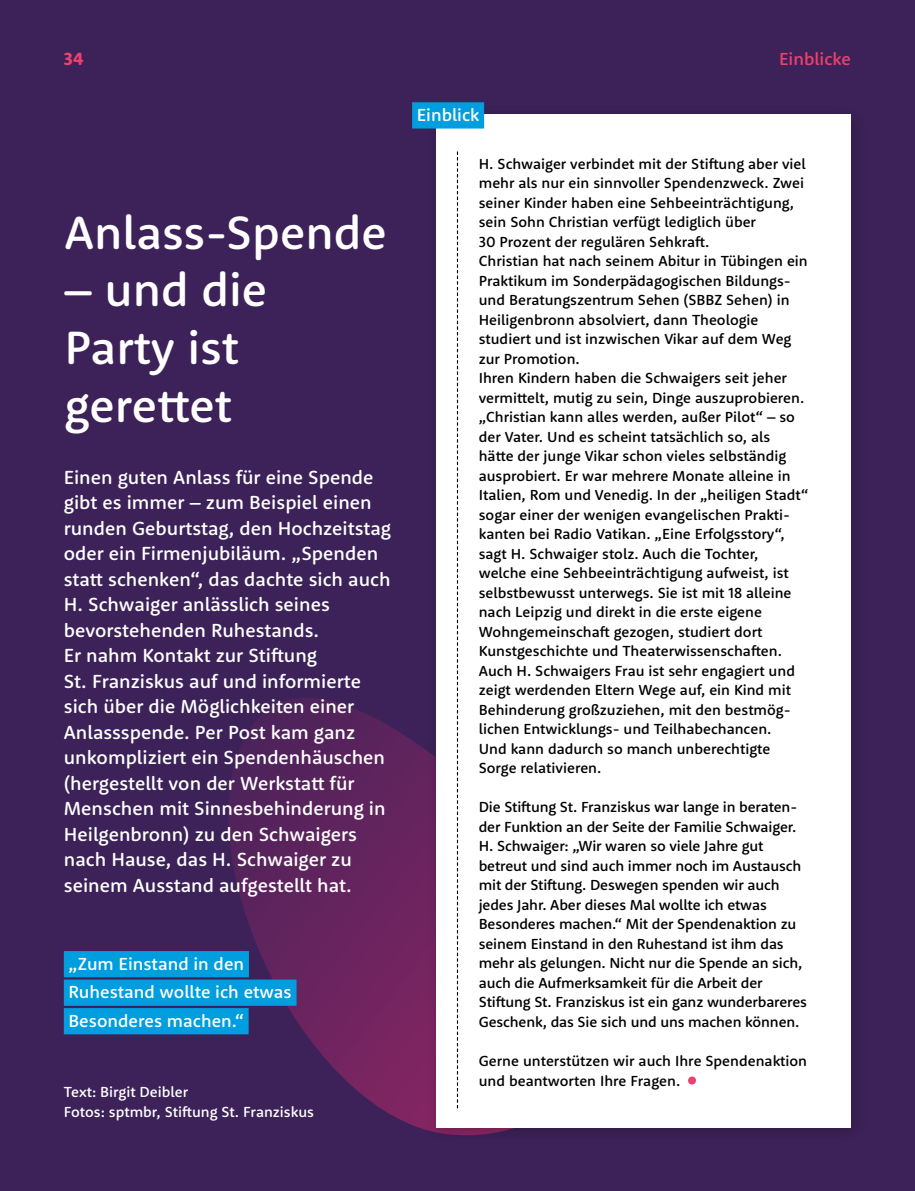
<style>
.page{position:relative;width:915px;height:1191px;background:#fff}
.page>*{position:absolute;margin:0;border:0;box-sizing:border-box;transform-origin:0 0}
.t1{font:54px "Rooney Sans";color:#e9426d}
.t2{font:48px/57.6px "Rooney Sans";color:#fff}
.t3{font:19.5px/25.5px "Rooney Sans";color:#fff}
.t4{font:18px/28.5px "Rooney Sans";color:#fff}
.t5{font:18px "Rooney Sans";color:#e9426d}
.t6{font:700 18px "Rooney Sans";color:#e9426d}
.t7{font:15px/19.5px "Rooney Sans";color:#000}
.t8{font:15px/19.5px "Rooney Sans";color:#fff}
</style>
<div class="page">
<div style="left:0;top:0;width:914px;height:1191px;background:#3c2258"></div>
<svg style="left:191px;top:698px;width:234px;height:432px"></svg>
<div style="left:64px;top:951px;width:185px;height:26px;background:#009ddf"></div>
<div style="left:64px;top:979px;width:232px;height:26px;background:#009ddf"></div>
<div style="left:64px;top:1008px;width:184px;height:26px;background:#009ddf"></div>
<div style="left:425px;top:104px;width:443px;height:1040px;background:#000;opacity:.2"></div>
<div style="left:436px;top:115px;width:414px;height:1013px;background:#fff"></div>
<svg style="left:457px;top:151px;width:1px;height:957px"></svg>
<div style="left:412px;top:102px;width:72px;height:26px;background:#009ddf"></div>
<p class="t6" style="left:64px;top:47px;width:22px">34</p>
<p class="t5" style="left:778px;top:47px;width:73px">Einblicke</p>
<h2 class="t2" style="left:64px;top:202px;width:324px">Anlass-Spende</h2>
<h2 class="t2" style="left:64px;top:259px;width:204px">– und die<br>Party ist gerettet</h2>
<p class="t3" style="left:64px;top:463px;width:328px">Einen guten Anlass für eine Spende gibt es immer – zum Beispiel einen runden Geburtstag, den Hochzeitstag oder ein Firmenjubiläum. „Spenden statt schenken“, das dachte sich auch H. Schwaiger anlässlich seines bevorstehenden Ruhestands.<br>Er nahm Kontakt zur Stiftung<br>St. Franziskus auf und informierte sich über die Möglichkeiten einer Anlassspende. Per Post kam ganz unkompliziert ein Spendenhäuschen (hergestellt von der Werkstatt für Menschen mit Sinnesbehinderung in Heilgenbronn) zu den Schwaigers nach Hause, das H. Schwaiger zu seinem Ausstand aufgestellt hat.</p>
<p class="t4" style="left:68px;top:948px;width:225px">„Zum Einstand in den<br>Ruhestand wollte ich etwas<br>Besonderes machen.“</p>
<p class="t8" style="left:64px;top:1081px;width:251px">Text: Birgit Deibler<br>Fotos: sptmbr, Stiftung St. Franziskus</p>
<p class="t4" style="left:416px;top:100px;width:64px">Einblick</p>
<p class="t7" style="left:478px;top:153px;width:331px">H. Schwaiger verbindet mit der Stiftung aber viel mehr als nur ein sinnvoller Spendenzweck. Zwei seiner Kinder haben eine Sehbeeinträchtigung, sein Sohn Christian verfügt lediglich über<br>30 Prozent der regulären Sehkraft.<br>Christian hat nach seinem Abitur in Tübingen ein Praktikum im Sonderpädagogischen Bildungs&shy;und Beratungszentrum Sehen (SBBZ Sehen) in Heiligenbronn absolviert, dann Theologie studiert und ist inzwischen Vikar auf dem Weg zur Promotion.<br>Ihren Kindern haben die Schwaigers seit jeher vermittelt, mutig zu sein, Dinge auszuprobieren. „Christian kann alles werden, außer Pilot“ – so der Vater. Und es scheint tatsächlich so, als hätte der junge Vikar schon vieles selbständig ausprobiert. Er war mehrere Monate alleine in Italien, Rom und Venedig. In der „heiligen Stadt“ sogar einer der wenigen evangelischen Prakti&shy;kanten bei Radio Vatikan. „Eine Erfolgsstory“, sagt H. Schwaiger stolz. Auch die Tochter, welche eine Sehbeeinträchtigung aufweist, ist selbstbewusst unterwegs. Sie ist mit 18 alleine nach Leipzig und direkt in die erste eigene Wohngemeinschaft gezogen, studiert dort Kunstgeschichte und Theaterwissenschaften.<br>Auch H. Schwaigers Frau ist sehr engagiert und zeigt werdenden Eltern Wege auf, ein Kind mit Behinderung großzuziehen, mit den bestmög&shy;lichen Entwicklungs- und Teilhabechancen.<br>Und kann dadurch so manch unberechtigte Sorge relativieren.</p>
<p class="t7" style="left:478px;top:797px;width:329px">Die Stiftung St. Franziskus war lange in beraten&shy;der Funktion an der Seite der Familie Schwaiger.<br>H. Schwaiger: „Wir waren so viele Jahre gut betreut und sind auch immer noch im Austausch mit der Stiftung. Deswegen spenden wir auch jedes Jahr. Aber dieses Mal wollte ich etwas Besonderes machen.“ Mit der Spendenaktion zu seinem Einstand in den Ruhestand ist ihm das mehr als gelungen. Nicht nur die Spende an sich, auch die Aufmerksamkeit für die Arbeit der Stiftung St. Franziskus ist ein ganz wunderbareres Geschenk, das Sie sich und uns machen können.</p>
<p class="t7" style="left:478px;top:1050px;width:330px">Gerne unterstützen wir auch Ihre Spendenaktion und beantworten Ihre Fragen.</p>
<h1 class="t1" style="left:684px;top:1030px;width:17px">.</h1>
</div>
